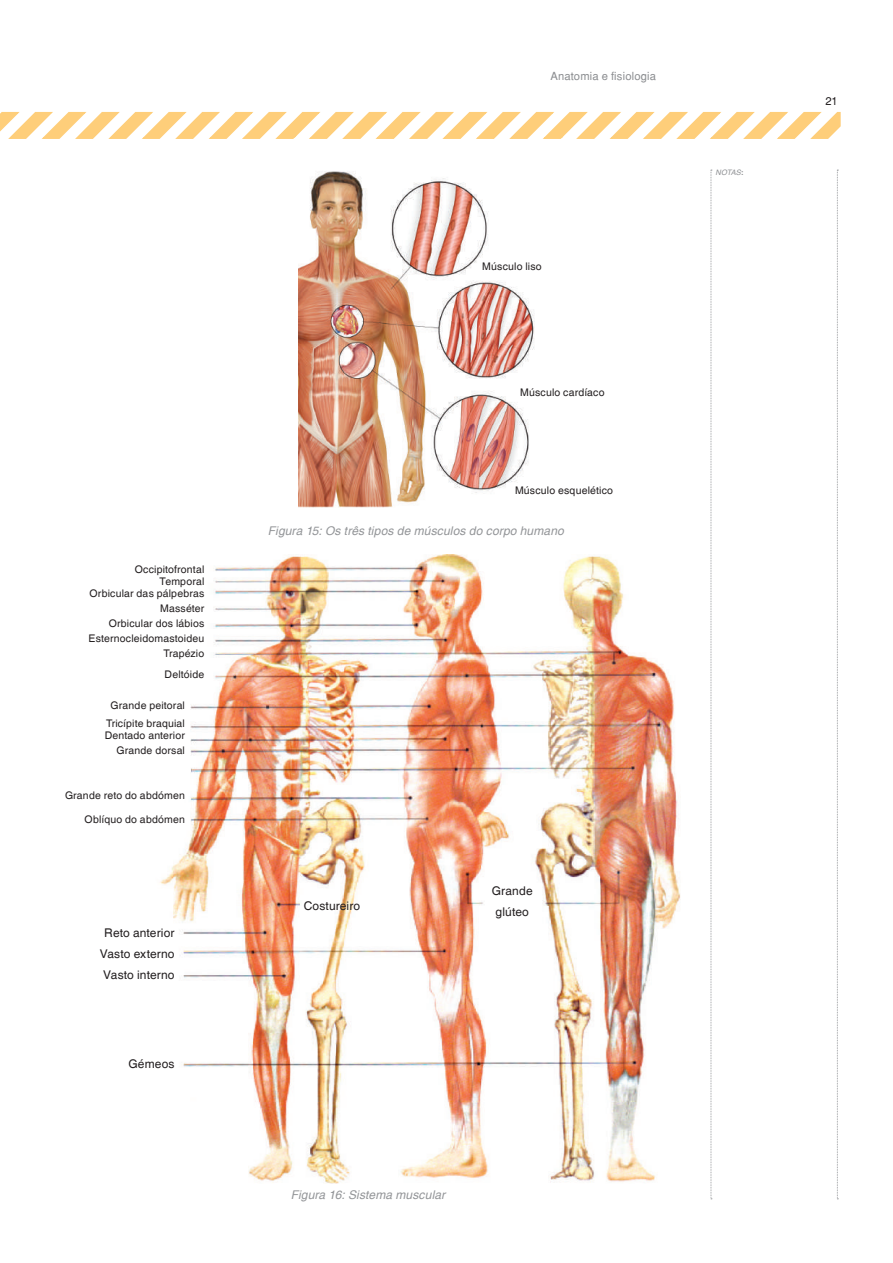
<style>
.page{position:relative;width:893px;height:1263px;background:#fff}
.page>*{position:absolute;margin:0;border:0;box-sizing:border-box;transform-origin:0 0}
.t1{font:italic 12px "Helvetica";letter-spacing:.01em;color:#939598}
.t2{font:12px/21px "Helvetica";letter-spacing:.01em;color:#231f20;text-align:center}
.t3{font:11.1px "Helvetica";letter-spacing:.015em;color:#8d8f92}
.t4{font:11.1px "Helvetica";color:#231f20}
.t5{font:10.5px/15px "Helvetica";letter-spacing:.02em;color:#231f20;text-align:right}
.t6{font:italic 7.5px "Helvetica";letter-spacing:-.01em;color:#8d8f92}
.s1{font-weight:700;font-style:normal}
</style>
<div class="page">
<svg style="left:711px;top:170px;width:1px;height:1029px"></svg>
<svg style="left:837px;top:170px;width:1px;height:1029px"></svg>
<svg style="left:0;top:112px;width:841px;height:27px"></svg>
<img style="left:299px;top:171px;width:236px;height:336px">
<img style="left:160px;top:554px;width:521px;height:630px">
<p class="t5" style="left:90px;top:564px;width:116px;line-height:12px">Occipitofrontal<br>Temporal<br>Orbicular das pálpebras</p>
<p class="t5" style="left:89px;top:601px;width:117px">Masséter<br>Orbicular dos lábios<br>Esternocleidomastoideu<br>Trapézio</p>
<p class="t5" style="left:165px;top:667px;width:41px">Deltóide</p>
<p class="t5" style="left:106px;top:697px;width:80px;line-height:18px;text-align:center">Grande peitoral<br>Tricípite braquial</p>
<p class="t5" style="left:105px;top:728px;width:82px">Dentado anterior<br>Grande dorsal</p>
<p class="t5" style="left:65px;top:788px;width:121px">Grande reto do abdómen</p>
<p class="t5" style="left:85px;top:812px;width:102px">Oblíquo do abdómen</p>
<p class="t2" style="left:100px;top:923px;width:76px">Reto anterior<br>Vasto externo<br>Vasto interno</p>
<p class="t2" style="left:128px;top:1053px;width:48px">Gémeos</p>
<p class="t3" style="left:550px;top:69px;width:107px">Anatomia e fisiologia</p>
<p class="t5" style="left:482px;top:259px;width:61px">Músculo liso</p>
<p class="t5" style="left:520px;top:385px;width:86px">Músculo cardíaco</p>
<p class="t5" style="left:515px;top:484px;width:100px">Músculo esquelético</p>
<p class="t1" style="left:268px;top:523px;width:297px">Figura 15: Os três tipos de músculos do corpo humano</p>
<p class="t6" style="left:715px;top:168px;width:30px">notas<span class="s1">:</span></p>
<p class="t2" style="left:304px;top:895px;width:58px">Costureiro</p>
<p class="t2" style="left:492px;top:881px;width:42px">Grande glúteo</p>
<p class="t1" style="left:291px;top:1188px;width:156px">Figura 16: Sistema muscular</p>
<p class="t4" style="left:825px;top:94px;width:14px">21</p>
</div>
